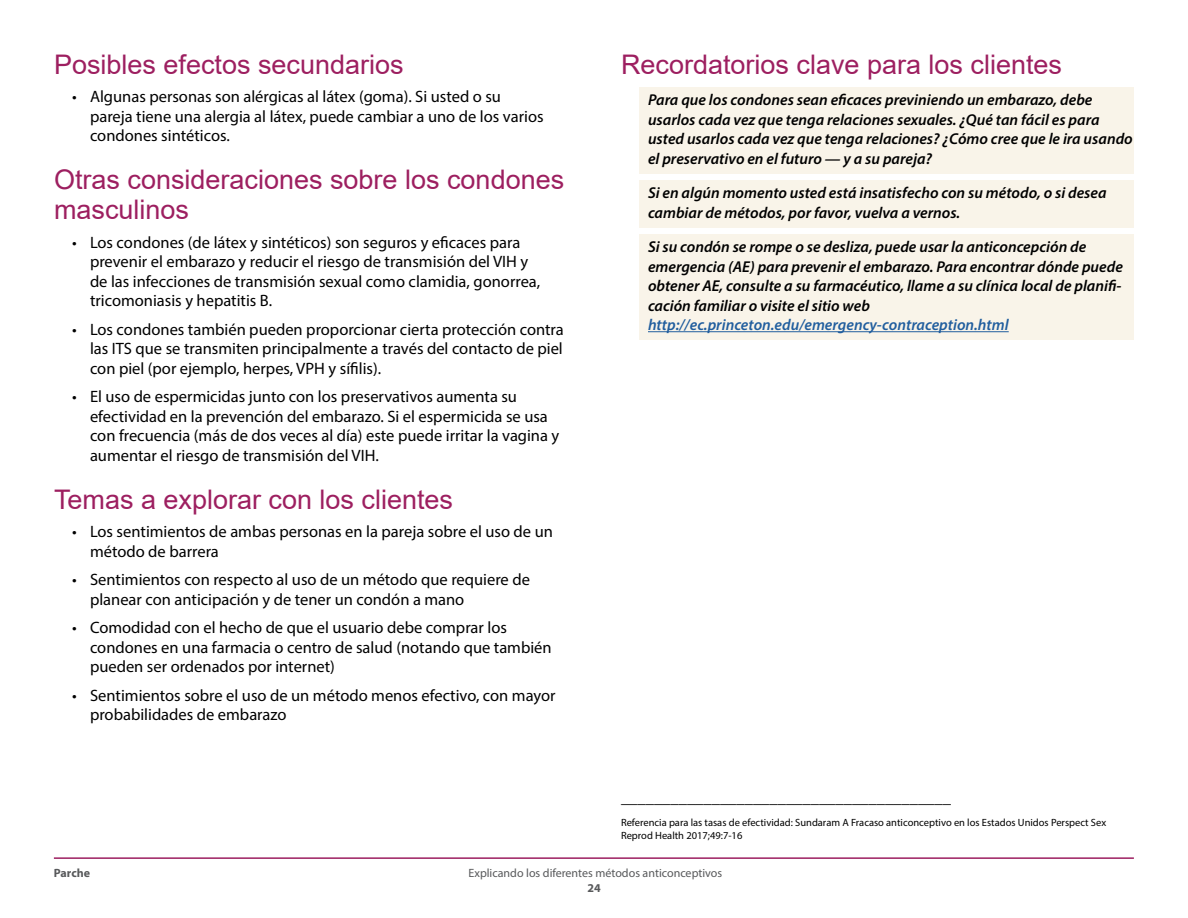
<style>
.page{position:relative;width:1188px;height:918px;background:#fff}
.page>*{position:absolute;margin:0;border:0;box-sizing:border-box;transform-origin:0 0}
.t1{font:27px/30px "Arial";color:#9d1f60}
.t2{font:16.5px/19.5px "Myriad Pro";color:#000}
.t3{font:italic 600 15.75px/19.5px "Myriad Pro";color:#000}
.t4{font:12px "Myriad Pro";color:#58595b}
.t5{font:700 12px "Myriad Pro";color:#58595b}
.t6{font:10.5px/13.5px "Myriad Pro";color:#000}
.s1{color:#215e9e}
</style>
<div class="page">
<hr style="left:54px;top:857px;width:1080px;height:2px;background:#9d1f60">
<div style="left:639px;top:87px;width:495px;height:87px;background:#f9f4e9"></div>
<div style="left:639px;top:180px;width:495px;height:48px;background:#f9f4e9"></div>
<div style="left:639px;top:234px;width:495px;height:106px;background:#f9f4e9"></div>
<hr style="left:648px;top:331px;width:361px;height:1px;background:#215e9e">
<h3 class="t1" style="left:54px;top:49px;width:351px">Posibles efectos secundarios</h3>
<p class="t2" style="left:90px;top:87px;width:455px">Algunas personas son alérgicas al látex (goma). Si usted o su pareja tiene una alergia al látex, puede cambiar a uno de los varios condones sintéticos.</p>
<h3 class="t1" style="left:54px;top:165px;width:512px">Otras consideraciones sobre los condones masculinos</h3>
<p class="t2" style="left:72px;top:232px;width:6px">•</p>
<p class="t2" style="left:90px;top:232px;width:452px">Los condones (de látex y sintéticos) son seguros y eficaces para prevenir el embarazo y reducir el riesgo de transmisión del VIH y de las infecciones de transmisión sexual como clamidia, gonorrea, tricomoniasis y hepatitis B.</p>
<p class="t2" style="left:72px;top:319px;width:6px">•</p>
<p class="t2" style="left:90px;top:319px;width:475px;text-align:justify">Los condones también pueden proporcionar cierta protección contra las ITS que se transmiten principalmente a través del contacto de piel con piel (por ejemplo, herpes, VPH y sífilis).</p>
<p class="t2" style="left:72px;top:387px;width:6px">•</p>
<p class="t2" style="left:90px;top:387px;width:471px">El uso de espermicidas junto con los preservativos aumenta su efectividad en la prevención del embarazo. Si el espermicida se usa con frecuencia (más de dos veces al día) este puede irritar la vagina y aumentar el riesgo de transmisión del VIH.</p>
<h3 class="t1" style="left:54px;top:484px;width:401px">Temas a explorar con los clientes</h3>
<p class="t2" style="left:72px;top:522px;width:6px">•</p>
<p class="t2" style="left:90px;top:522px;width:464px">Los sentimientos de ambas personas en la pareja sobre el uso de un método de barrera</p>
<p class="t2" style="left:72px;top:570px;width:6px">•</p>
<p class="t2" style="left:90px;top:570px;width:441px">Sentimientos con respecto al uso de un método que requiere de planear con anticipación y de tener un condón a mano</p>
<p class="t2" style="left:72px;top:618px;width:6px">•</p>
<p class="t2" style="left:90px;top:618px;width:463px">Comodidad con el hecho de que el usuario debe comprar los condones en una farmacia o centro de salud (notando que también pueden ser ordenados por internet)</p>
<p class="t2" style="left:72px;top:685px;width:6px">•</p>
<p class="t2" style="left:90px;top:685px;width:467px">Sentimientos sobre el uso de un método menos efectivo, con mayor probabilidades de embarazo</p>
<p class="t2" style="left:72px;top:87px;width:6px">•</p>
<h3 class="t1" style="left:621px;top:49px;width:443px">Recordatorios clave para los clientes</h3>
<p class="t3" style="left:648px;top:90px;width:486px">Para que los condones sean eficaces previniendo un embarazo, debe usarlos cada vez que tenga relaciones sexuales. ¿Qué tan fácil es para usted usarlos cada vez que tenga relaciones? ¿Cómo cree que le ira usando el preservativo en el futuro — y a su pareja?</p>
<p class="t3" style="left:648px;top:183px;width:460px">Si en algún momento usted está insatisfecho con su método, o si desea cambiar de métodos, por favor, vuelva a vernos.</p>
<p class="t3" style="left:648px;top:237px;width:476px">Si su condón se rompe o se desliza, puede usar la anticoncepción de emergencia (AE) para prevenir el embarazo. Para encontrar dónde puede obtener AE, consulte a su farmacéutico, llame a su clínica local de planifi&shy;cación familiar o visite el sitio web <span class="s1">http://ec.princeton.edu/emergency-contraception.html</span></p>
<p class="t2" style="left:621px;top:788px;width:331px">________________________________________</p>
<p class="t6" style="left:621px;top:816px;width:487px">Referencia para las tasas de efectividad: Sundaram A Fracaso anticonceptivo en los Estados Unidos Perspect Sex<br>Reprod Health 2017;49:7-16</p>
<p class="t5" style="left:54px;top:865px;width:38px">Parche</p>
<p class="t4" style="left:469px;top:865px;width:255px">Explicando los diferentes métodos anticonceptivos</p>
<p class="t5" style="left:587px;top:880px;width:15px">24</p>
</div>
